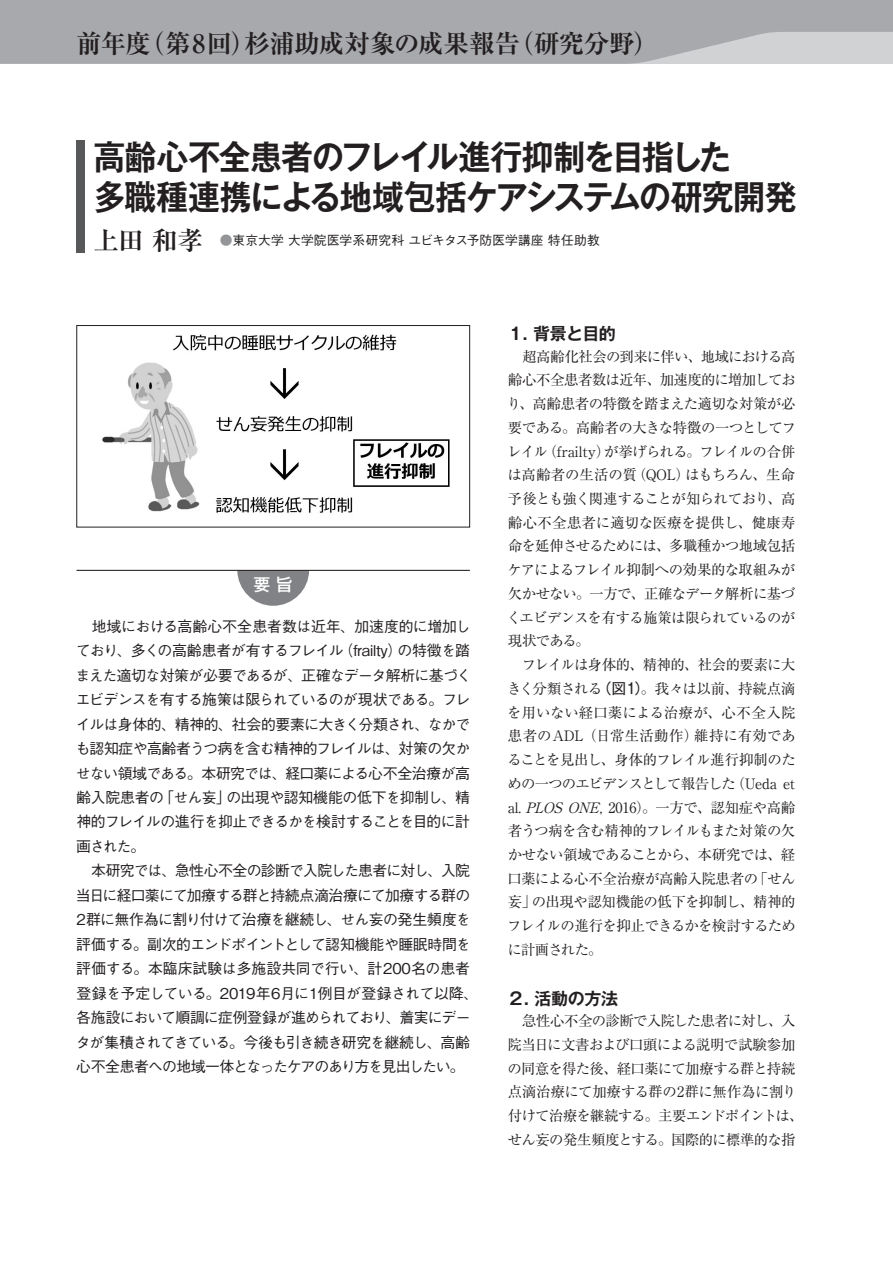
<style>
.page{position:relative;width:893px;height:1263px;background:#fff}
.page>*{position:absolute;margin:0;border:0;box-sizing:border-box;transform-origin:0 0}
.t1{font:700 34.05px/39.3px "Gothic MB101 Pro De";letter-spacing:-.035em;color:#231f20;scale:.94 1}
.t2{font:700 25.5px "Ryumin Pro";letter-spacing:-.02em;color:#231f20}
.t3{font:700 16.95px "Gothic MB101 Pro De";letter-spacing:-.02em;color:#231f20}
.t4{font:500 16.95px "Gothic MB101 Pro";color:#fff}
.t5{font:500 14.85px/24.5px "Gothic BBB Pro";letter-spacing:-.045em;color:#231f20}
.t6{font:14.4px/23.7px "Ryumin Pro";letter-spacing:-.035em;color:#231f20}
.t7{font:500 12.75px "Gothic BBB Pro";letter-spacing:.01em;color:#231f20}
.s1{font-family:"Ryumin Pro";font-weight:700;font-size:25.5px}
.s2{color:#939598}
.s3{font-family:"Gothic MB101 Pro";font-size:14.85px}
.s4{font-style:italic}
</style>
<div class="page">
<svg style="left:0;top:0;width:893px;height:64px;background:#acadb1"></svg>
<svg style="left:237px;top:571px;width:72px;height:35px"></svg>
<hr style="left:77px;top:570px;width:393px;height:1px;background:#231f20">
<div style="left:77px;top:140px;width:8px;height:113px;background:#57585a"></div>
<img style="left:102px;top:334px;width:348px;height:179px">
<div style="left:77px;top:325px;width:393px;height:202px;border:1px solid #231f20"></div>
<h2 class="t2" style="left:77px;top:23px;width:583px">前年度（第8回）杉浦助成対象の成果報告（研究分野）</h2>
<h1 class="t1" style="left:93px;top:133px;width:750px">高齢心不全患者のフレイル進行抑制を目指した<br>多職種連携による地域包括ケアシステムの研究開発</h1>
<p class="t7" style="left:94px;top:230px;width:508px"><span class="s1">上田 和孝</span> <span class="s2">●</span>東京大学 大学院医学系研究科 ユビキタス予防医学講座 特任助教</p>
<p class="t4" style="left:253px;top:571px;width:41px">要 旨</p>
<p class="t5" style="left:76px;top:612px;width:404px">　地域における高齢心不全患者数は近年、加速度的に増加しており、多くの高齢患者が有するフレイル（frailty）の特徴を踏まえた適切な対策が必要であるが、正確なデータ解析に基づくエビデンスを有する施策は限られているのが現状である。フレイルは身体的、精神的、社会的要素に大きく分類され、なかでも認知症や高齢者うつ病を含む精神的フレイルは、対策の欠かせない領域である。本研究では、経口薬による心不全治療が高齢入院患者の「せん妄」の出現や認知機能の低下を抑制し、精神的フレイルの進行を抑止できるかを検討することを目的に計画された。<br>　本研究では、急性心不全の診断で入院した患者に対し、入院当日に経口薬にて加療する群と持続点滴治療にて加療する群の<br>2群に無作為に割り付けて治療を継続し、せん妄の発生頻度を評価する。副次的エンドポイントとして認知機能や睡眠時間を評価する。本臨床試験は多施設共同で行い、計200名の患者登録を予定している。2019年6月に1例目が登録されて以降、各施設において順調に症例登録が進められており、着実にデータが集積されてきている。今後も引き続き研究を継続し、高齢心不全患者への地域一体となったケアのあり方を見出したい。</p>
<p class="t3" style="left:507px;top:320px;width:110px">１. 背景と目的</p>
<p class="t6" style="left:507px;top:343px;width:291px">　超高齢化社会の到来に伴い、地域における高齢心不全患者数は近年、加速度的に増加しており、高齢患者の特徴を踏まえた適切な対策が必要である。高齢者の大きな特徴の一つとしてフレイル（frailty）が挙げられる。フレイルの合併は高齢者の生活の質（QOL）はもちろん、生命予後とも強く関連することが知られており、高齢心不全患者に適切な医療を提供し、健康寿命を延伸させるためには、多職種かつ地域包括ケアによるフレイル抑制への効果的な取組みが欠かせない。一方で、正確なデータ解析に基づくエビデンスを有する施策は限られているのが現状である。<br>　フレイルは身体的、精神的、社会的要素に大きく分類される<span class="s3">（図1）</span>。我々は以前、持続点滴を用いない経口薬による治療が、心不全入院患者のADL（日常生活動作）維持に有効であることを見出し、身体的フレイル進行抑制のための一つのエビデンスとして報告した（Ueda et al. <span class="s4">PLOSONE</span>, 2016）。一方で、認知症や高齢者うつ病を含む精神的フレイルもまた対策の欠かせない領域であることから、本研究では、経口薬による心不全治療が高齢入院患者の「せん妄」の出現や認知機能の低下を抑制し、精神的フレイルの進行を抑止できるかを検討するために計画された。</p>
<p class="t3" style="left:508px;top:984px;width:112px">２. 活動の方法</p>
<p class="t6" style="left:508px;top:1008px;width:297px">　急性心不全の診断で入院した患者に対し、入院当日に文書および口頭による説明で試験参加の同意を得た後、経口薬にて加療する群と持続点滴治療にて加療する群の2群に無作為に割り付けて治療を継続する。主要エンドポイントは、せん妄の発生頻度とする。国際的に標準的な指</p>
</div>
